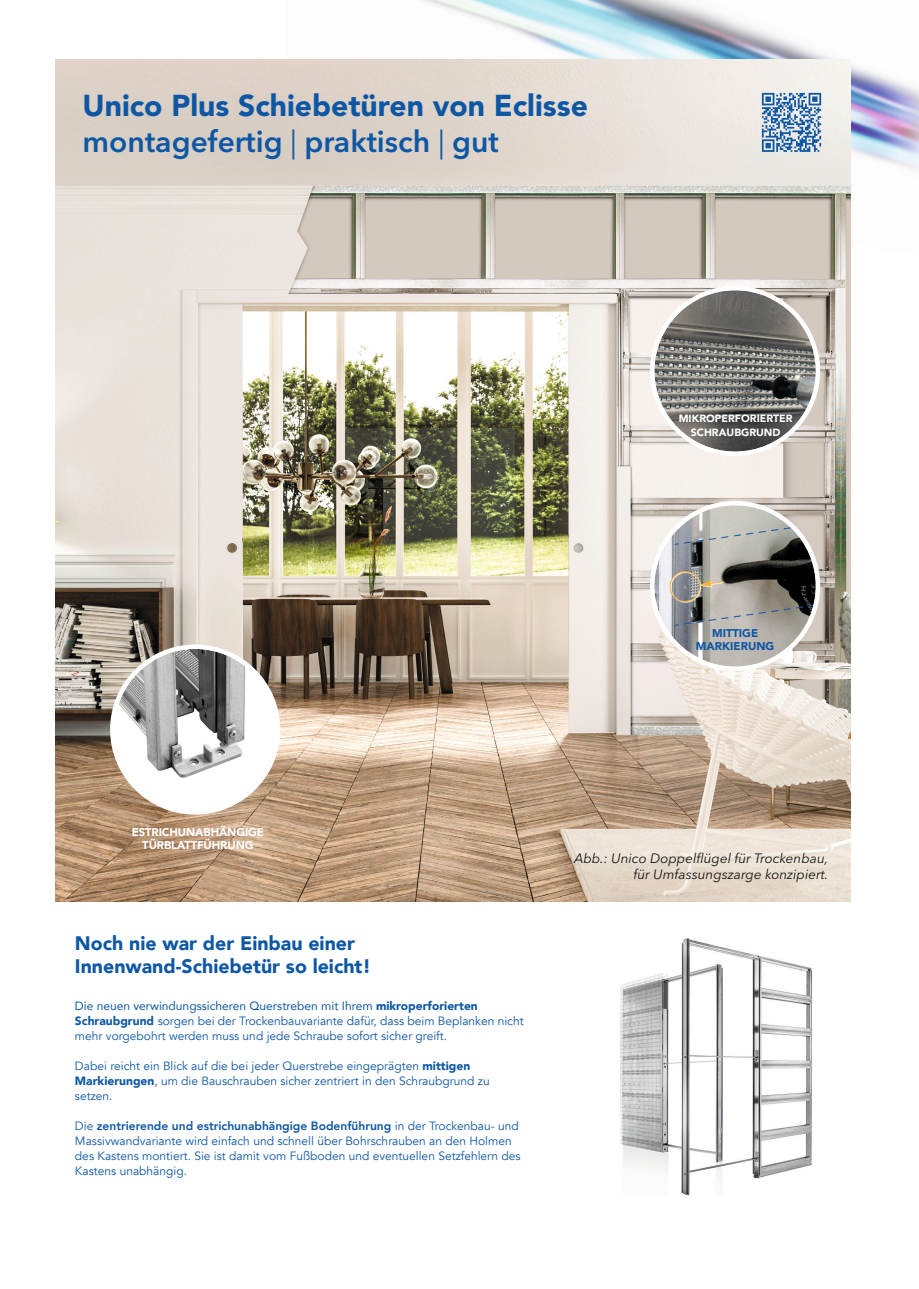
<style>
.page{position:relative;width:919px;height:1289px;background:#fff}
.page>*{position:absolute;margin:0;border:0;box-sizing:border-box;transform-origin:0 0}
.t1{font:900 30px "Avenir LT Std";color:#0d57a5}
.t2{font:600 30px "Avenir Next LT Pro";color:#0d57a5}
.t3{font:900 19.5px/23.4px "Avenir";color:#0d57a5}
.t4{font:italic 13.5px/16.2px "Avenir Next LT Pro";color:#131413;text-align:right}
.t5{font:12px/15px "Avenir";color:#0d57a5}
.t6{font:900 11.25px/13.5px "Avenir";letter-spacing:-.01em;color:#fff;text-align:center}
.t7{font:900 11.25px/13.5px "Avenir";color:#0d57a5;text-align:center}
.t8{font:900 10.5px/13.5px "Avenir";color:#fff;text-align:center}
.s1{font-weight:400}
.s2{font-style:inherit}
.s3{font-weight:900}
.s4{font-weight:800}
</style>
<div class="page">
<img style="left:422px;top:0;width:496px;height:256px">
<img style="left:55px;top:59px;width:795px;height:842px">
<div style="left:112px;top:646px;width:166px;height:166px;background:#fff;border-radius:50%"></div>
<img style="left:114px;top:649px;width:162px;height:161px;border-radius:81px">
<div style="left:110px;top:644px;width:170px;height:170px;border:4px solid #fff;border-radius:50%"></div>
<img style="left:654px;top:290px;width:161px;height:161px;border-radius:81px">
<div style="left:650px;top:286px;width:170px;height:170px;border:4px solid #fff;border-radius:50%"></div>
<img style="left:654px;top:505px;width:161px;height:161px;border-radius:81px">
<div style="left:650px;top:501px;width:170px;height:170px;border:4px solid #fff;border-radius:50%"></div>
<img style="left:620px;top:938px;width:193px;height:258px">
<svg style="left:761px;top:93px;width:60px;height:59px;background:#81a3c7"></svg>
<h1 class="t1" style="left:83px;top:87px;width:507px">Unico Plus Schiebetüren von Eclisse</h1>
<h1 class="t2" style="left:83px;top:123px;width:418px">montagefertig <span class="s1">|</span> praktisch <span class="s1">|</span> gut</h1>
<p class="t6" style="left:132px;top:824px;width:134px">ESTRICHUNABHÄNGIGE<br>TÜRBLATTFÜHRUNG</p>
<p class="t8" style="left:678px;top:411px;width:115px">MIKROPERFORIERTER<br>SCHRAUBGRUND</p>
<p class="t7" style="left:695px;top:626px;width:80px">MITTIGE<br>MARKIERUNG</p>
<h2 class="t3" style="left:75px;top:930px;width:298px">Noch nie war der Einbau einer<br>Innenwand-Schiebetür so leicht!</h2>
<p class="t5" style="left:75px;top:998px;width:450px"><span class="s2">Die neuen verwindungssicheren Querstreben mit Ihrem</span> <span class="s3">mikroperforierten<br>Schraubgrund</span> sorgen bei der Trockenbauvariante dafür, dass beim Beplanken nicht mehr vorgebohrt werden muss und jede Schraube sofort sicher greift.</p>
<p class="t5" style="left:75px;top:1058px;width:416px">Dabei reicht ein Blick auf die bei jeder Querstrebe eingeprägten <span class="s3">mittigen<br>Markierungen</span>, um die Bauschrauben sicher zentriert in den Schraubgrund zu setzen.</p>
<p class="t5" style="left:75px;top:1118px;width:447px">Die <span class="s4">zentrierende und estrichunabhängige Bodenführung</span> in der Trockenbau- und Massivwandvariante wird einfach und schnell über Bohrschrauben an den Holmen des Kastens montiert. Sie ist damit vom Fußboden und eventuellen Setzfehlern des Kastens unabhängig.</p>
<p class="t4" style="left:574px;top:849px;width:256px">Abb.: Unico Doppelflügel für Trockenbau, für Umfassungszarge konzipiert.</p>
</div>
